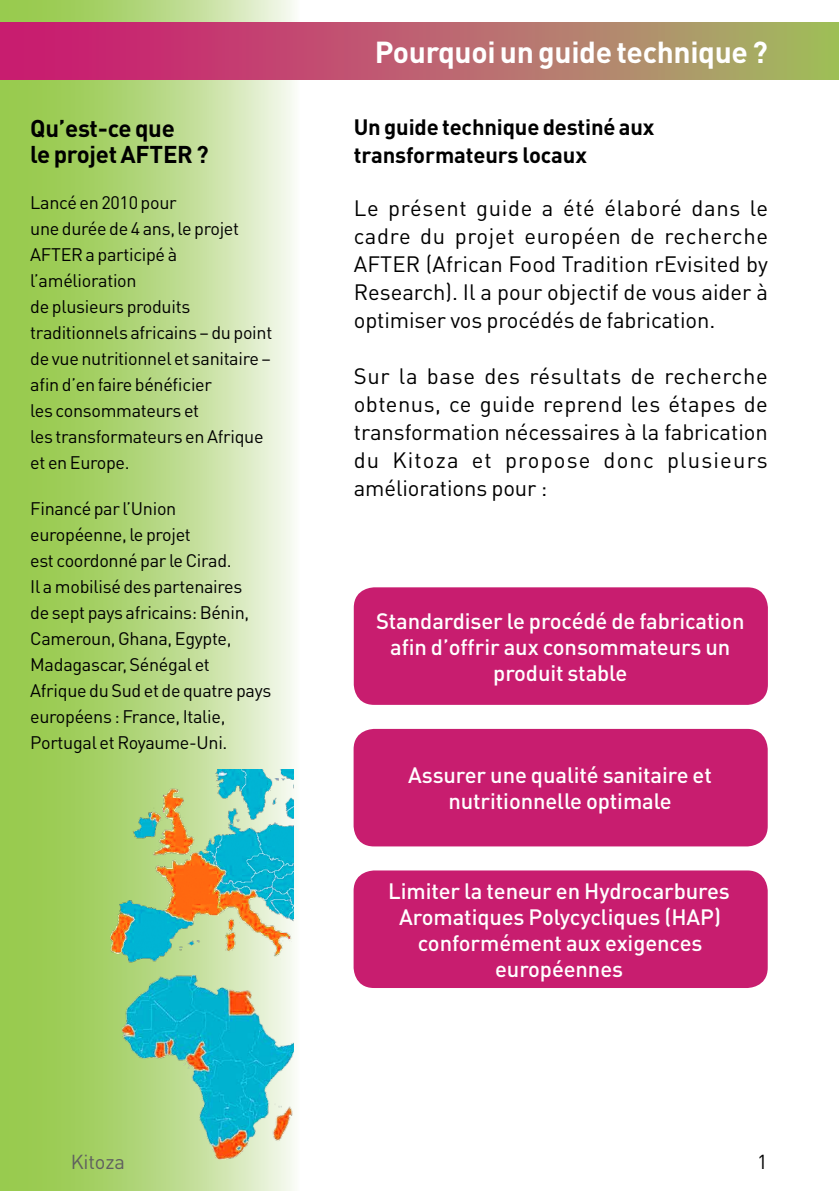
<style>
.page{position:relative;width:840px;height:1191px;background:#fff}
.page>*{position:absolute;margin:0;border:0;box-sizing:border-box;transform-origin:0 0}
.t1{font:700 30px "DIN Pro";letter-spacing:-.01em;color:#fff}
.t2{font:700 24px/26px "DIN Pro";letter-spacing:-.01em;color:#000}
.t3{font:22px/28px "DIN Pro";letter-spacing:-.005em;color:#000;text-align:justify}
.t4{font:500 22px/26px "DIN Pro";letter-spacing:-.005em;color:#fff;text-align:center}
.t5{font:700 22px/28px "DIN Pro";letter-spacing:-.005em;color:#000}
.t6{font:20px "DIN Pro";letter-spacing:-.005em;color:#5f5f5f}
.t7{font:20px "DIN Pro";color:#000}
.t8{font:18px/26px "DIN Pro";letter-spacing:-.015em;color:#000}
</style>
<div class="page">
<svg style="left:0;top:1px;width:300px;height:1190px;background:#b6d883"></svg>
<div style="left:0;top:23px;width:838px;height:56px;background:linear-gradient(to right,#cf0f75,#a6b866)"></div>
<div style="left:353px;top:587px;width:414px;height:118px;background:#c81d6f;border-radius:20px"></div>
<div style="left:353px;top:729px;width:414px;height:117px;background:#c81d6f;border-radius:20px"></div>
<div style="left:353px;top:870px;width:414px;height:118px;background:#c81d6f;border-radius:20px"></div>
<img style="left:110px;top:770px;width:183px;height:195px">
<img style="left:123px;top:975px;width:170px;height:184px">
<h2 class="t2" style="left:30px;top:114px;width:180px">Qu’est-ce que<br>le projet AFTER ?</h2>
<p class="t8" style="left:30px;top:189px;width:243px">Lancé en 2010 pour<br>une durée de 4 ans, le projet<br>AFTER a participé à l’amélioration<br>de plusieurs produits traditionnels africains – du point de vue nutritionnel et sanitaire – afin d’en faire bénéficier<br>les consommateurs et<br>les transformateurs en Afrique et en Europe.</p>
<p class="t8" style="left:30px;top:495px;width:242px">Financé par l’Union européenne, le projet<br>est coordonné par le Cirad.<br>Il a mobilisé des partenaires<br>de sept pays africains: Bénin,<br>Cameroun, Ghana, Egypte,<br>Madagascar, Sénégal et<br>Afrique du Sud et de quatre pays européens : France, Italie,<br>Portugal et Royaume-Uni.</p>
<h1 class="t1" style="left:374px;top:32px;width:394px">Pourquoi un guide technique ?</h1>
<p class="t5" style="left:353px;top:113px;width:302px">Un guide technique destiné aux transformateurs locaux</p>
<p class="t3" style="left:353px;top:193px;width:415px">Le présent guide a été élaboré dans le cadre du projet européen de recherche AFTER (African Food Tradition rEvisited by Research). Il a pour objectif de vous aider à optimiser vos procédés de fabrication.</p>
<p class="t3" style="left:353px;top:361px;width:415px">Sur la base des résultats de recherche obtenus, ce guide reprend les étapes de transformation nécessaires à la fabrication du Kitoza et propose donc plusieurs améliorations pour :</p>
<p class="t4" style="left:376px;top:606px;width:370px">Standardiser le procédé de fabrication afin d’offrir aux consommateurs un produit stable</p>
<p class="t4" style="left:408px;top:761px;width:305px">Assurer une qualité sanitaire et nutritionnelle optimale</p>
<p class="t4" style="left:388px;top:876px;width:343px">Limiter la teneur en Hydrocarbures<br>Aromatiques Polycycliques (HAP) conformément aux exigences européennes</p>
<p class="t6" style="left:71px;top:1148px;width:56px">Kitoza</p>
<p class="t7" style="left:756px;top:1148px;width:12px">1</p>
</div>
